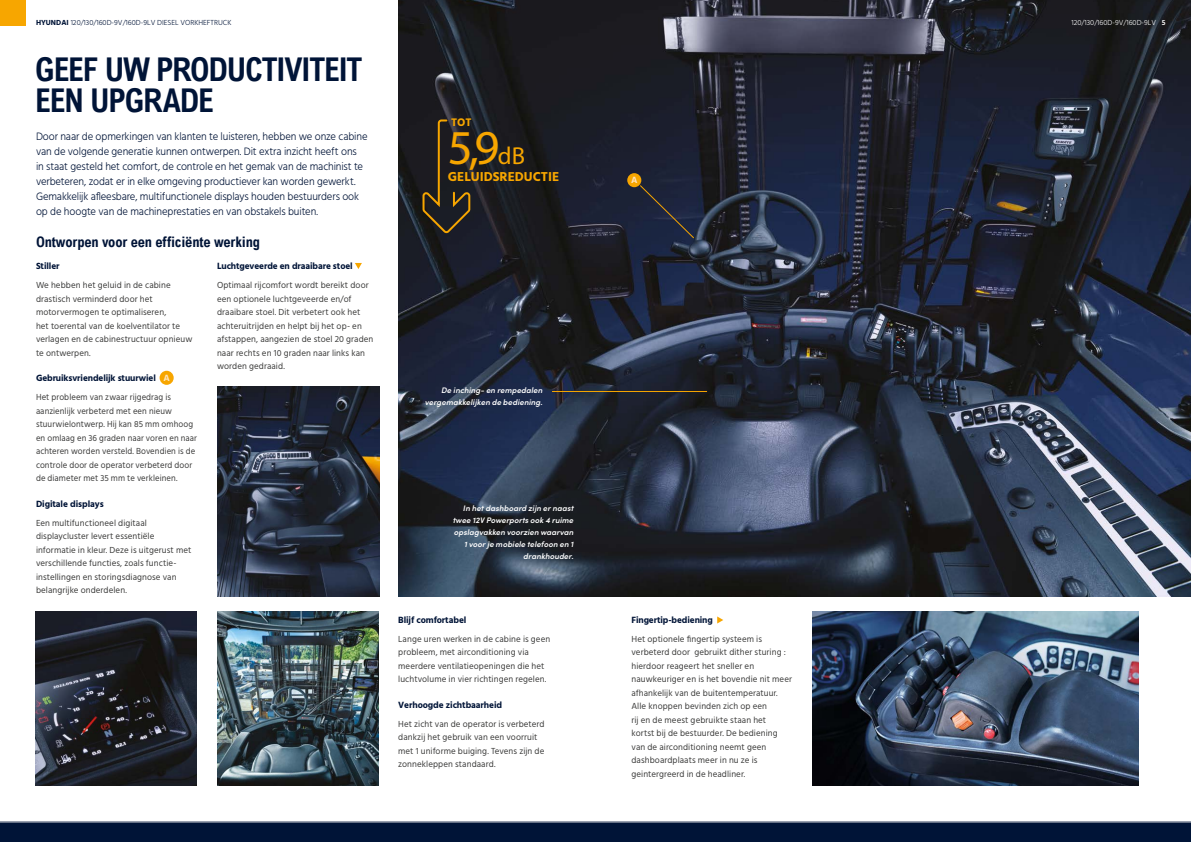
<style>
.page{position:relative;width:1191px;height:842px;background:#fff}
.page>*{position:absolute;margin:0;border:0;box-sizing:border-box;transform-origin:0 0}
.t1{font:48.8px "Myriad Pro";color:#f7a600}
.t2{font:700 condensed 32.8px/31.1px "Arial";letter-spacing:-.04em;color:#001437}
.t3{font:700 condensed 14.5px "Arial";letter-spacing:-.01em;color:#001437}
.t4{font:700 13.2px "Hind";color:#f7a600}
.t5{font:700 11.2px "Hind";color:#f7a600}
.t6{font:300 11px/15px "Hind";letter-spacing:-.01em;color:#001437}
.t7{font:700 9.2px "Hind";letter-spacing:-.01em;color:#001437}
.t8{font:700 9.2px "Hind";color:#fee5be}
.t9{font:9px/13.5px "Hind";letter-spacing:.01em;color:#3c3c3b}
.t10{font:9px/13.5px "Hind";letter-spacing:.01em;color:#3c3c3b;scale:.96 1}
.t11{font:italic 600 8px/12px "Sofia Pro";letter-spacing:.005em;color:#fff;text-align:right}
.t12{font:300 7.5px "Hind";color:#001437}
.t13{font:300 7.5px "Hind";color:#fff}
.s1{font-weight:700}
.s2{font-size:24.6px}
.s3{font-weight:600}
</style>
<div class="page">
<img style="left:398px;top:0;width:793px;height:597px">
<svg style="left:0;top:821px;width:1191px;height:21px;background:#0c1f40"></svg>
<svg style="left:355px;top:263px;width:7px;height:6px"></svg>
<img style="left:217px;top:611px;width:161px;height:174px">
<img style="left:35px;top:611px;width:161px;height:174px">
<img style="left:217px;top:387px;width:162px;height:210px">
<div style="left:0;top:0;width:26px;height:26px;background:#f7a600"></div>
<svg style="left:717px;top:616px;width:6px;height:7px"></svg>
<hr style="left:552px;top:391px;width:155px;height:1px;background:#f7a600">
<img style="left:812px;top:611px;width:326px;height:174px">
<svg style="left:639px;top:185px;width:55px;height:54px;background:#21283d"></svg>
<div style="left:627px;top:173px;width:14px;height:14px;background:#f7a600;border-radius:50%"></div>
<svg style="left:421px;top:118px;width:50px;height:117px;background:#2e2820"></svg>
<div style="left:160px;top:371px;width:14px;height:14px;background:#f7a600;border-radius:50%"></div>
<p class="t12" style="left:36px;top:17px;width:197px"><span class="s1">HYUNDAI</span> 120/130/160D-9V/160D-9LV DIESEL VORKHEFTRUCK</p>
<h2 class="t2" style="left:35px;top:54px;width:329px">GEEF UW PRODUCTIVITEIT<br>EEN UPGRADE</h2>
<p class="t6" style="left:36px;top:129px;width:333px">Door naar de opmerkingen van klanten te luisteren, hebben we onze cabine van de volgende generatie kunnen ontwerpen. Dit extra inzicht heeft ons<br>in staat gesteld het comfort, de controle en het gemak van de machinist te verbeteren, zodat er in elke omgeving productiever kan worden gewerkt.<br>Gemakkelijk afleesbare, multifunctionele displays houden bestuurders ook op de hoogte van de machineprestaties en van obstakels buiten.</p>
<h3 class="t3" style="left:36px;top:233px;width:226px">Ontworpen voor een efficiënte werking</h3>
<p class="t7" style="left:36px;top:260px;width:25px">Stiller</p>
<p class="t9" style="left:36px;top:279px;width:158px">We hebben het geluid in de cabine drastisch verminderd door het motorvermogen te optimaliseren,<br>het toerental van de koelventilator te verlagen en de cabinestructuur opnieuw te ontwerpen.</p>
<p class="t7" style="left:36px;top:372px;width:121px">Gebruiksvriendelijk stuurwiel</p>
<p class="t10" style="left:36px;top:391px;width:169px">Het probleem van zwaar rijgedrag is aanzienlijk verbeterd met een nieuw stuurwielontwerp. Hij kan 85 mm omhoog en omlaag en 36 graden naar voren en naar achteren worden versteld. Bovendien is de controle door de operator verbeterd door de diameter met 35 mm te verkleinen.</p>
<p class="t7" style="left:36px;top:498px;width:69px">Digitale displays</p>
<p class="t9" style="left:36px;top:516px;width:157px">Een multifunctioneel digitaal displaycluster levert essentiële informatie in kleur. Deze is uitgerust met verschillende functies, zoals functie&shy;instellingen en storingsdiagnose van belangrijke onderdelen.</p>
<p class="t7" style="left:217px;top:260px;width:137px">Luchtgeveerde en draaibare stoel</p>
<p class="t9" style="left:217px;top:279px;width:158px">Optimaal rijcomfort wordt bereikt door een optionele luchtgeveerde en/of draaibare stoel. Dit verbetert ook het achteruitrijden en helpt bij het op- en afstappen, aangezien de stoel 20 graden naar rechts en 10 graden naar links kan worden gedraaid.</p>
<p class="t8" style="left:163px;top:372px;width:8px">A</p>
<p class="t5" style="left:451px;top:116px;width:22px">TOT</p>
<h1 class="t1" style="left:448px;top:117px;width:79px">5,9<span class="s2">dB</span></h1>
<h3 class="t4" style="left:448px;top:169px;width:113px">GELUIDSREDUCTIE</h3>
<p class="t11" style="left:425px;top:383px;width:119px">De inching- en rempedalen vergemakkelijken de bediening.</p>
<p class="t11" style="left:453px;top:501px;width:122px">In het dashboard zijn er naast twee 12V Powerports ook 4 ruime opslagvakken voorzien waarvan<br>1 voor je mobiele telefoon en 1 drankhouder.</p>
<p class="t7" style="left:398px;top:614px;width:70px">Blijf comfortabel</p>
<p class="t9" style="left:398px;top:632px;width:154px">Lange uren werken in de cabine is geen probleem, met airconditioning via meerdere ventilatieopeningen die het luchtvolume in vier richtingen regelen.</p>
<p class="t7" style="left:398px;top:699px;width:105px">Verhoogde zichtbaarheid</p>
<p class="t9" style="left:398px;top:717px;width:148px">Het zicht van de operator is verbeterd dankzij het gebruik van een voorruit met 1 uniforme buiging. Tevens zijn de zonnekleppen standaard.</p>
<p class="t8" style="left:631px;top:174px;width:8px">A</p>
<p class="t7" style="left:631px;top:614px;width:83px">Fingertip-bediening</p>
<p class="t9" style="left:631px;top:632px;width:162px">Het optionele fingertip systeem is verbeterd door gebruikt dither sturing : hierdoor reageert het sneller en nauwkeuriger en is het bovendie nit meer afhankelijk van de buitentemperatuur.<br>Alle knoppen bevinden zich op een<br>rij en de meest gebruikte staan het<br>kortst bij de bestuurder. De bediening van de airconditioning neemt geen dashboardplaats meer in nu ze is geintergreerd in de headliner.</p>
<p class="t13" style="left:1071px;top:17px;width:95px">120/130/160D-9V/160D-9LV <span class="s3">5</span></p>
</div>
